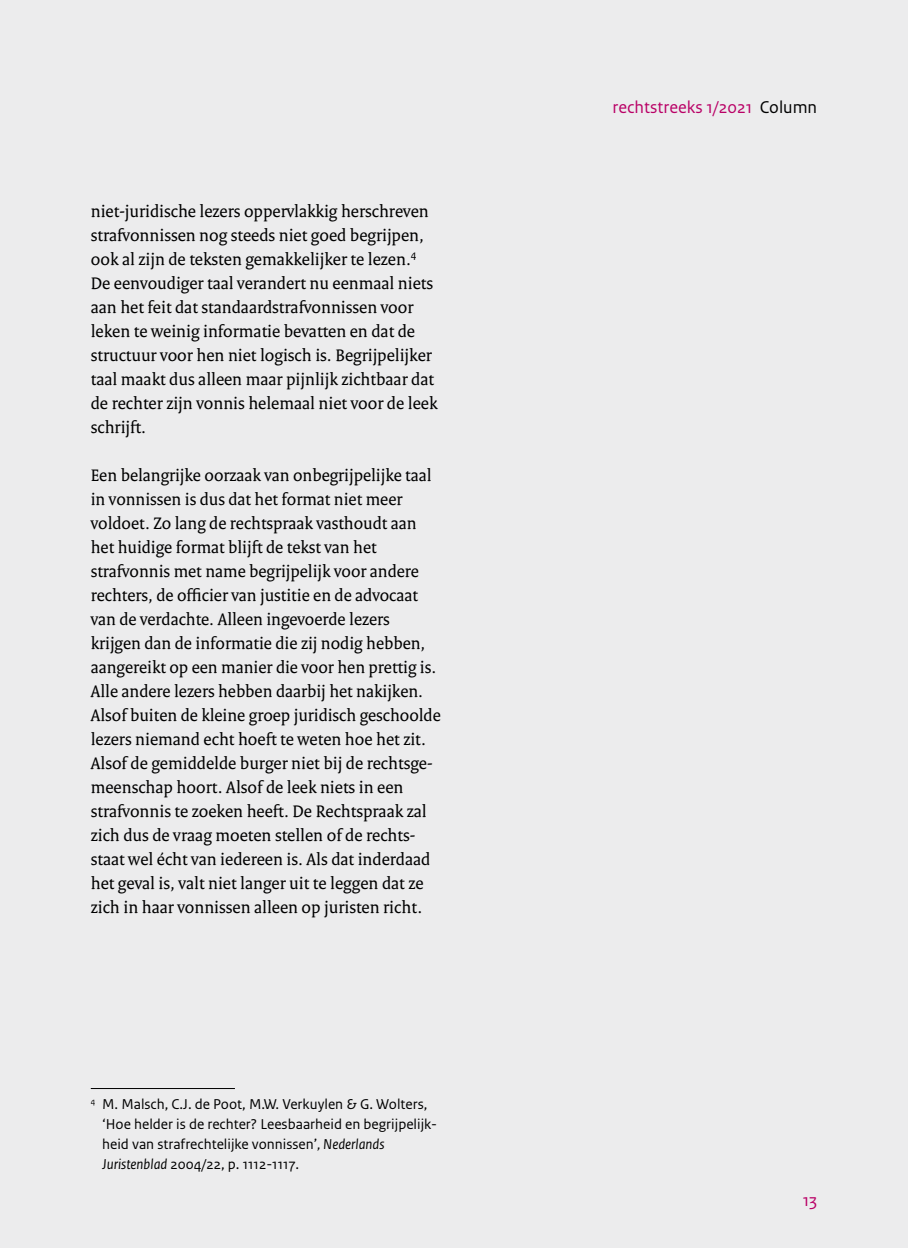
<style>
.page{position:relative;width:908px;height:1248px;background:#fff}
.page>*{position:absolute;margin:0;border:0;box-sizing:border-box;transform-origin:0 0}
.P_RO_Broodtekst_Seri{font:18px/24px "Rijksoverheid Serif";color:#000}
.t1{font:18px "Rijksoverheid Sans Text Regular 6";color:#b90066}
.t2{font:18px "Rijksoverheid Sans Text";color:#b90066}
._14_RO_Voetnoot{font:15px/20px "Rijksoverheid Sans Text";color:#000}
.s1{font-style:italic}
.s2{color:#000}
</style>
<div class="page">
<div style="left:0;top:0;width:907px;height:1247px;background:#ececed"></div>
<hr style="left:91px;top:1087px;width:144px;height:1px;background:#000">
<p class="P_RO_Broodtekst_Seri" style="left:91px;top:199px;width:348px">niet-juridische lezers oppervlakkig herschreven strafvonnissen nog steeds niet goed begrijpen, ook al zijn de teksten gemakkelijker te lezen.<sup>4<br></sup>De eenvoudiger taal verandert nu eenmaal niets aan het feit dat standaardstrafvonnissen voor leken te weinig informatie bevatten en dat de structuur voor hen niet logisch is. Begrijpelijker taal maakt dus alleen maar pijnlijk zichtbaar dat de rechter zijn vonnis helemaal niet voor de leek schrijft.</p>
<p class="P_RO_Broodtekst_Seri" style="left:91px;top:463px;width:351px">Een belangrijke oorzaak van onbegrijpelijke taal in vonnissen is dus dat het format niet meer voldoet. Zo lang de rechtspraak vasthoudt aan het huidige format blijft de tekst van het strafvonnis met name begrijpelijk voor andere rechters, de officier van justitie en de advocaat van de verdachte. Alleen ingevoerde lezers krijgen dan de informatie die zij nodig hebben, aangereikt op een manier die voor hen prettig is.<br>Alle andere lezers hebben daarbij het nakijken.<br>Alsof buiten de kleine groep juridisch geschoolde lezers niemand echt hoeft te weten hoe het zit.<br>Alsof de gemiddelde burger niet bij de rechtsge&shy;meenschap hoort. Alsof de leek niets in een strafvonnis te zoeken heeft. De Rechtspraak zal zich dus de vraag moeten stellen of de rechts&shy;staat wel écht van iedereen is. Als dat inderdaad het geval is, valt niet langer uit te leggen dat ze zich in haar vonnissen alleen op juristen richt.</p>
<p class="_14_RO_Voetnoot" style="left:102px;top:1093px;width:336px;text-indent:-11px"><sup>4</sup> M. Malsch, C.J. de Poot, M.W. Verkuylen &amp; G. Wolters, ‘Hoe helder is de rechter? Leesbaarheid en begrijpelijk&shy;heid van strafrechtelijke vonnissen’<span class="s1">, Nederlands Juristenblad</span> 2004/22, p. 1112-1117.</p>
<p class="t1" style="left:612px;top:97px;width:206px">rechtstreeks 1/2021 <span class="s2">Column</span></p>
<p class="t2" style="left:802px;top:1189px;width:16px">13</p>
</div>
